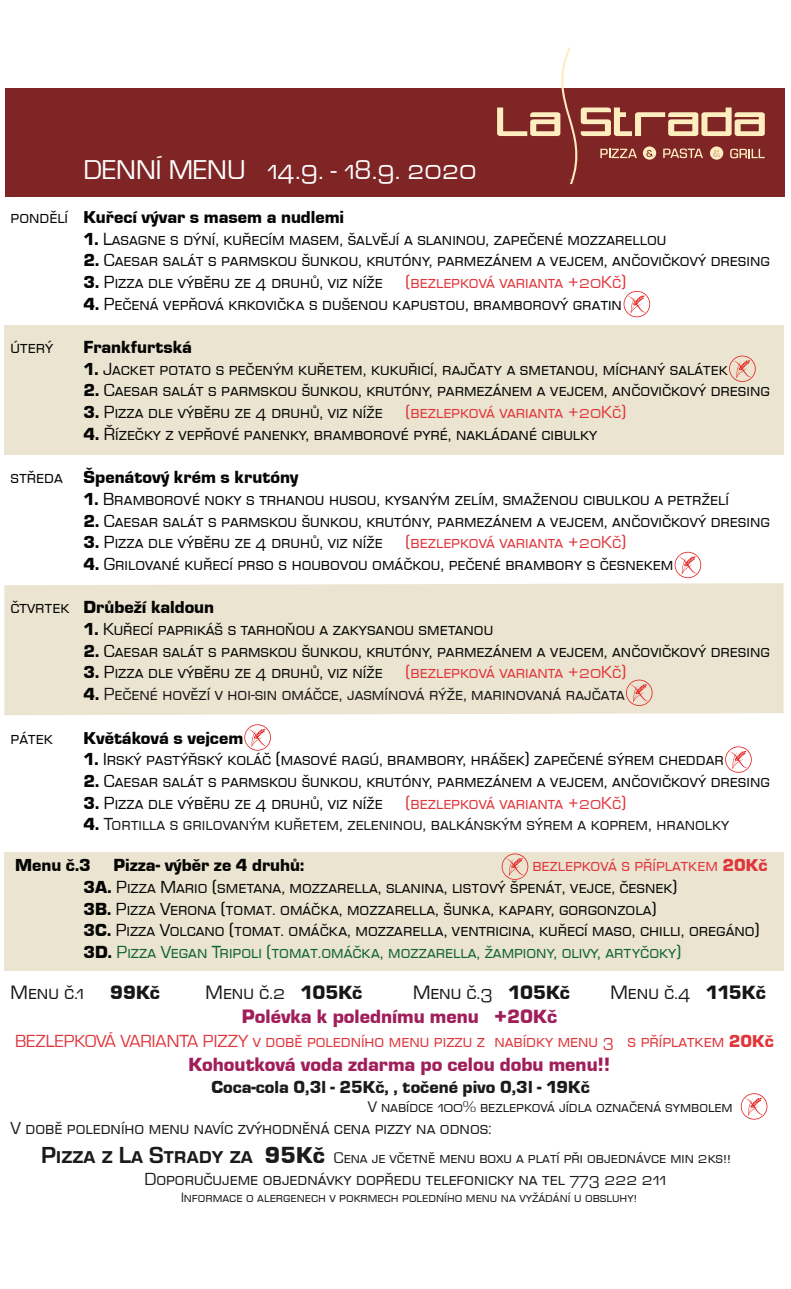
<style>
.page{position:relative;width:791px;height:1289px;background:#fff}
.page>*{position:absolute;margin:0;border:0;box-sizing:border-box;transform-origin:0 0}
.t1{font:28.05px "Eurostile SCTEE";color:#fff}
.t2{font:20.1px "Eurostile TEE Blac";color:#a01e5a}
.t3{font:20.1px "Eurostile SCTEE";color:#181619}
.t4{font:20.1px "Eurostile TEE Blac";color:#181619}
.t5{font:18px/21.8px "Eurostile SCTEE";color:#050504}
.t6{font:18px "Eurostile SCTEE";color:#e0353b}
.t7{font:18px "Eurostile TEE Blac";color:#050504}
.t8{font:18px "Eurostile SCTEE";color:#181619}
.t9{font:18px "Eurostile SCTEE";color:#1b1b19}
.t10{font:18px "Eurostile TEE Blac";color:#1b1b19}
.t11{font:16.05px "Eurostile SCTEE";color:#1b1b19}
.t12{font:14.1px "Eurostile SCTEE";color:#1b1b19}
.s1{font-family:"Eurostile SCTEE"}
.s2{font-family:"Eurostile TEE Blac"}
.s3{font-family:"Eurostile TEE Blac";color:#050504}
.s4{color:#e0353b}
.s5{font-family:"Eurostile TEE Blac";color:#e0353b}
.s6{color:#0d6334}
.s7{font-family:"Eurostile SCTOT";font-weight:700;font-size:24.15px}
.s8{font-family:"Eurostile TEE Blac";font-size:24.15px}
</style>
<div class="page">
<div style="left:4px;top:851px;width:779px;height:119px;background:#ebe4d0"></div>
<div style="left:4px;top:583px;width:779px;height:132px;background:#ebe4d0"></div>
<div style="left:5px;top:88px;width:779px;height:109px;background:#7f2525"></div>
<div style="left:4px;top:325px;width:779px;height:129px;background:#ebe4d0"></div>
<svg style="left:623px;top:291px;width:27px;height:26px"></svg>
<svg style="left:626px;top:679px;width:26px;height:27px"></svg>
<svg style="left:502px;top:853px;width:26px;height:26px"></svg>
<svg style="left:729px;top:355px;width:27px;height:27px"></svg>
<svg style="left:675px;top:552px;width:26px;height:26px"></svg>
<svg style="left:741px;top:1093px;width:26px;height:26px"></svg>
<svg style="left:725px;top:746px;width:27px;height:26px"></svg>
<svg style="left:497px;top:48px;width:268px;height:136px"></svg>
<svg style="left:244px;top:724px;width:27px;height:26px"></svg>
<h1 class="t1" style="left:84px;top:155px;width:394px">DENNÍ MENU 14.9. - 18.9. 2020</h1>
<p class="t7" style="left:11px;top:207px;width:335px"><span class="s1">pondělí</span> Kuřecí vývar s masem a nudlemi</p>
<p class="t5" style="left:84px;top:228px;width:584px"><span class="s2">1.</span> Lasagne s dýní, kuřecím masem, šalvějí a slaninou, zapečené mozzarellou</p>
<p class="t5" style="left:84px;top:250px;width:688px"><span class="s2">2.</span> Caesar salát s parmskou šunkou, krutóny, parmezánem a vejcem, ančovičkový dresing</p>
<p class="t5" style="left:84px;top:271px;width:301px"><span class="s2">3.</span> Pizza dle výběru ze 4 druhů, viz níže</p>
<p class="t6" style="left:405px;top:272px;width:222px">(bezlepková varianta +20Kč)</p>
<p class="t5" style="left:84px;top:293px;width:540px"><span class="s2">4.</span> Pečená vepřová krkovička s dušenou kapustou, bramborový gratin</p>
<p class="t5" style="left:11px;top:336px;width:44px">úterý</p>
<p class="t7" style="left:84px;top:337px;width:110px">Frankfurtská</p>
<p class="t5" style="left:84px;top:358px;width:645px"><span class="s2">1.</span> Jacket potato s pečeným kuřetem, kukuřicí, rajčaty a smetanou, míchaný salátek</p>
<p class="t5" style="left:84px;top:380px;width:688px"><span class="s2">2.</span> Caesar salát s parmskou šunkou, krutóny, parmezánem a vejcem, ančovičkový dresing</p>
<p class="t5" style="left:84px;top:401px;width:301px"><span class="s2">3.</span> Pizza dle výběru ze 4 druhů, viz níže</p>
<p class="t6" style="left:405px;top:402px;width:222px">(bezlepková varianta +20Kč)</p>
<p class="t5" style="left:84px;top:423px;width:515px"><span class="s2">4.</span> Řízečky z vepřové panenky, bramborové pyré, nakládané cibulky</p>
<p class="t7" style="left:11px;top:467px;width:289px"><span class="s1">středa</span> Špenátový krém s krutóny</p>
<p class="t5" style="left:84px;top:488px;width:647px"><span class="s2">1.</span> Bramborové noky s trhanou husou, kysaným zelím, smaženou cibulkou a petrželí</p>
<p class="t5" style="left:84px;top:510px;width:688px"><span class="s2">2.</span> Caesar salát s parmskou šunkou, krutóny, parmezánem a vejcem, ančovičkový dresing</p>
<p class="t5" style="left:84px;top:532px;width:301px"><span class="s2">3.</span> Pizza dle výběru ze 4 druhů, viz níže</p>
<p class="t6" style="left:405px;top:532px;width:222px">(bezlepková varianta +20Kč)</p>
<p class="t5" style="left:84px;top:553px;width:591px"><span class="s2">4.</span> Grilované kuřecí prso s houbovou omáčkou, pečené brambory s česnekem</p>
<p class="t7" style="left:11px;top:597px;width:205px"><span class="s1">čtvrtek</span> Drůbeží kaldoun</p>
<p class="t5" style="left:84px;top:618px;width:411px"><span class="s2">1.</span> Kuřecí paprikáš s tarhoňou a zakysanou smetanou</p>
<p class="t5" style="left:84px;top:640px;width:688px"><span class="s2">2.</span> Caesar salát s parmskou šunkou, krutóny, parmezánem a vejcem, ančovičkový dresing</p>
<p class="t5" style="left:84px;top:662px;width:301px"><span class="s2">3.</span> Pizza dle výběru ze 4 druhů, viz níže</p>
<p class="t6" style="left:405px;top:662px;width:222px">(bezlepková varianta +20Kč)</p>
<p class="t8" style="left:84px;top:684px;width:543px"><span class="s3">4.</span> Pečené hovězí v hoi-sin omáčce, jasmínová rýže, marinovaná rajčata</p>
<p class="t5" style="left:11px;top:727px;width:43px">pátek</p>
<p class="t7" style="left:84px;top:727px;width:161px">Květáková s vejcem</p>
<p class="t5" style="left:84px;top:748px;width:642px"><span class="s2">1.</span> Irský pastýřský koláč (masové ragú, brambory, hrášek) zapečené sýrem cheddar</p>
<p class="t5" style="left:84px;top:770px;width:688px"><span class="s2">2.</span> Caesar salát s parmskou šunkou, krutóny, parmezánem a vejcem, ančovičkový dresing</p>
<p class="t5" style="left:84px;top:792px;width:301px"><span class="s2">3.</span> Pizza dle výběru ze 4 druhů, viz níže</p>
<p class="t6" style="left:405px;top:793px;width:222px">(bezlepková varianta +20Kč)</p>
<p class="t8" style="left:84px;top:814px;width:647px"><span class="s3">4.</span> Tortilla s grilovaným kuřetem, zeleninou, balkánským sýrem a koprem, hranolky</p>
<p class="t7" style="left:15px;top:855px;width:77px">Menu č.3</p>
<p class="t7" style="left:114px;top:855px;width:192px">Pizza- výběr ze 4 druhů:</p>
<p class="t5" style="left:84px;top:854px;width:685px;text-indent:449px"><span class="s4">bezlepková s příplatkem</span> <span class="s5">20Kč </span><span class="s2">3A.</span> Pizza Mario (smetana, mozzarella, slanina, listový špenát, vejce, česnek)<br><span class="s2">3B.</span> Pizza Verona (tomat. omáčka, mozzarella, šunka, kapary, gorgonzola)<br><span class="s2">3C.</span> Pizza Volcano (tomat. omáčka, mozzarella, ventricina, kuřecí maso, chilli, oregáno)<br><span class="s2">3D.</span> <span class="s6">Pizza Vegan Tripoli (tomat.omáčka, mozzarella, žampiony, olivy, artyčoky)</span></p>
<p class="t3" style="left:11px;top:981px;width:76px">Menu č.1</p>
<p class="t4" style="left:110px;top:981px;width:51px">99Kč</p>
<p class="t3" style="left:206px;top:981px;width:158px">Menu č.2 <span class="s2">105Kč</span></p>
<p class="t3" style="left:413px;top:981px;width:158px">Menu č.3 <span class="s2">105Kč</span></p>
<p class="t3" style="left:610px;top:981px;width:157px">Menu č.4 <span class="s2">115Kč</span></p>
<p class="t2" style="left:242px;top:1005px;width:317px">Polévka k polednímu menu +20Kč</p>
<p class="t6" style="left:15px;top:1031px;width:760px">BEZLEPKOVÁ VARIANTA PIZZY v době poledního menu pizzu z nabídky menu 3 s příplatkem <span class="s2">20Kč</span></p>
<p class="t2" style="left:189px;top:1053px;width:423px">Kohoutková voda zdarma po celou dobu menu!!</p>
<p class="t10" style="left:211px;top:1077px;width:380px">Coca-cola 0,3l - 25Kč, , točené pivo 0,3l - 19Kč</p>
<p class="t11" style="left:368px;top:1098px;width:367px">V nabídce 100% bezlepková jídla označená symbolem</p>
<p class="t9" style="left:11px;top:1118px;width:483px">V době poledního menu navíc zvýhodněná cena pizzy na odnos:</p>
<p class="t11" style="left:41px;top:1148px;width:691px"><span class="s7">Pizza z La Strady za</span> <span class="s8">95Kč</span> Cena je včetně menu boxu a platí při objednávce min 2ks!!</p>
<p class="t9" style="left:144px;top:1168px;width:524px">Doporučujeme objednávky dopředu telefonicky na tel 773 222 211</p>
<p class="t12" style="left:181px;top:1189px;width:458px">Informace o alergenech v pokrmech poledního menu na vyžádání u obsluhy!</p>
</div>
